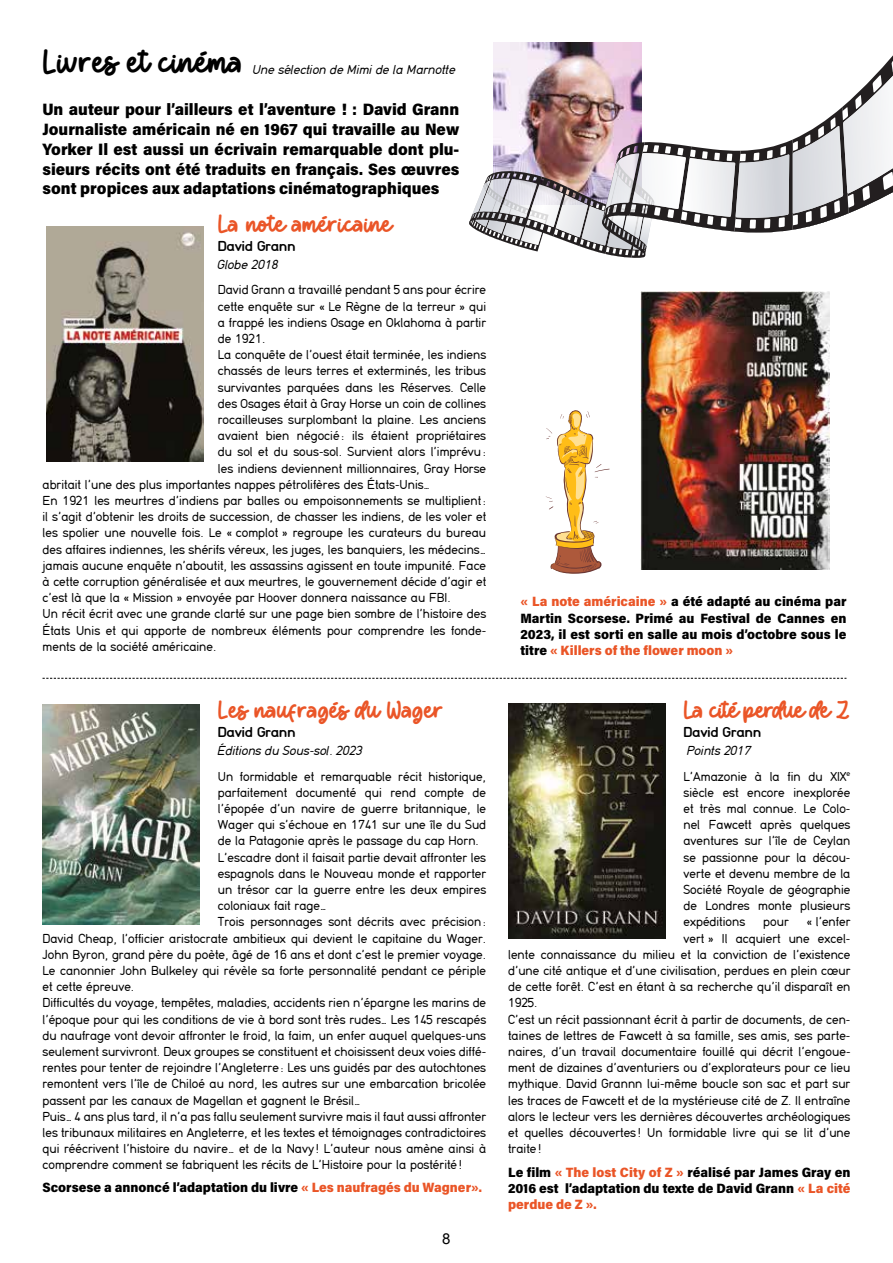
<style>
.page{position:relative;width:893px;height:1263px;background:#fff}
.page>*{position:absolute;margin:0;border:0;box-sizing:border-box;transform-origin:0 0}
.t1{font:18px "Sweet Brownie";color:#ea5527}
.t2{font:18px "Sweet Brownie";letter-spacing:-.05em;color:#ea5527}
.t3{font:900 16.5px/19.8px "Acumin Pro Semi Cond";color:#000;text-align:justify}
.t4{font:700 15px "Din B01";color:#000}
.t5{font:15px "Arial";color:#000}
.t6{font:13.5px/16.2px "Din B01";color:#000}
.t7{font:900 13.5px/16.2px "Acumin Pro Semi Cond";color:#000;text-align:justify}
.t8{font:italic 13.5px "Din B01";color:#000}
.s1{font-family:"Sweet Brownie";font-style:normal;font-size:24px}
.s2{color:#ea5527}
.s3{font-style:italic}
</style>
<div class="page">
<img style="left:46px;top:226px;width:157px;height:236px">
<img style="left:43px;top:704px;width:156px;height:221px">
<img style="left:508px;top:704px;width:157px;height:234px">
<img style="left:469px;top:42px;width:424px;height:216px">
<hr style="left:595px;top:469px;width:15px;height:3px;background:#6b3836">
<svg style="left:546px;top:410px;width:56px;height:164px"></svg>
<img style="left:641px;top:291px;width:188px;height:279px">
<svg style="left:43px;top:678px;width:803px;height:1px"></svg>
<p class="t8" style="left:43px;top:62px;width:415px"><span class="s1">Livres et cinéma</span> Une sélection de Mimi de la Marnotte</p>
<p class="t3" style="left:43px;top:99px;width:418px">Un auteur pour l’ailleurs et l’aventure ! : David Grann Journaliste américain né en 1967 qui travaille au New Yorker Il est aussi un écrivain remarquable dont plu&shy;sieurs récits ont été traduits en français. Ses œuvres sont propices aux adaptations cinématographiques</p>
<h1 class="t1" style="left:218px;top:210px;width:176px">La note américaine</h1>
<p class="t4" style="left:218px;top:238px;width:79px">David Grann</p>
<p class="t8" style="left:218px;top:257px;width:62px">Globe 2018</p>
<p class="t6" style="left:218px;top:282px;width:270px">David Grann a travaillé pendant 5 ans pour écrire</p>
<p class="t6" style="left:218px;top:298px;width:270px">cette enquête sur « Le Règne de la terreur » qui</p>
<p class="t6" style="left:218px;top:314px;width:270px">a frappé les indiens Osage en Oklahoma à partir</p>
<p class="t6" style="left:218px;top:331px;width:49px">de 1921.</p>
<p class="t6" style="left:218px;top:347px;width:270px">La conquête de l’ouest était terminée, les indiens</p>
<p class="t6" style="left:218px;top:363px;width:270px">chassés de leurs terres et exterminés, les tribus</p>
<p class="t6" style="left:218px;top:379px;width:270px">survivantes parquées dans les Réserves. Celle</p>
<p class="t6" style="left:218px;top:395px;width:270px">des Osages était à Gray Horse un coin de collines</p>
<p class="t6" style="left:218px;top:412px;width:270px">rocailleuses surplombant la plaine. Les anciens</p>
<p class="t6" style="left:218px;top:428px;width:270px">avaient bien négocié : ils étaient propriétaires</p>
<p class="t6" style="left:218px;top:444px;width:270px">du sol et du sous-sol. Survient alors l’imprévu:</p>
<p class="t6" style="left:218px;top:460px;width:270px">les indiens deviennent millionnaires, Gray Horse</p>
<p class="t6" style="left:43px;top:476px;width:389px">abritait l’une des plus importantes nappes pétrolifères des États-Unis…</p>
<p class="t6" style="left:43px;top:493px;width:445px">En 1921 les meurtres d’indiens par balles ou empoisonnements se multiplient:</p>
<p class="t6" style="left:43px;top:509px;width:445px">il s’agit d’obtenir les droits de succession, de chasser les indiens, de les voler et</p>
<p class="t6" style="left:43px;top:525px;width:445px">les spolier une nouvelle fois. Le « complot » regroupe les curateurs du bureau</p>
<p class="t6" style="left:43px;top:541px;width:445px">des affaires indiennes, les shérifs véreux, les juges, les banquiers, les médecins…</p>
<p class="t6" style="left:43px;top:557px;width:445px">jamais aucune enquête n’aboutit, les assassins agissent en toute impunité. Face</p>
<p class="t6" style="left:43px;top:574px;width:445px">à cette corruption généralisée et aux meurtres, le gouvernement décide d’agir et</p>
<p class="t6" style="left:43px;top:590px;width:410px">c’est là que la « Mission » envoyée par Hoover donnera naissance au FBI.</p>
<p class="t6" style="left:43px;top:606px;width:445px">Un récit écrit avec une grande clarté sur une page bien sombre de l’histoire des</p>
<p class="t6" style="left:43px;top:622px;width:445px">États Unis et qui apporte de nombreux éléments pour comprendre les fonde-</p>
<p class="t6" style="left:43px;top:638px;width:175px">ments de la société américaine.</p>
<h1 class="t1" style="left:218px;top:696px;width:227px">Les naufragés du Wager</h1>
<p class="t4" style="left:218px;top:724px;width:79px">David Grann</p>
<p class="t8" style="left:218px;top:744px;width:146px">Éditions du Sous-sol. 2023</p>
<p class="t6" style="left:218px;top:768px;width:270px">Un formidable et remarquable récit historique,</p>
<p class="t6" style="left:218px;top:784px;width:270px">parfaitement documenté qui rend compte de</p>
<p class="t6" style="left:218px;top:800px;width:270px">l’épopée d’un navire de guerre britannique, le</p>
<p class="t6" style="left:218px;top:817px;width:270px">Wager qui s’échoue en 1741 sur une île du Sud</p>
<p class="t6" style="left:218px;top:833px;width:262px">de la Patagonie après le passage du cap Horn.</p>
<p class="t6" style="left:218px;top:849px;width:270px">L’escadre dont il faisait partie devait affronter les</p>
<p class="t6" style="left:218px;top:865px;width:270px">espagnols dans le Nouveau monde et rapporter</p>
<p class="t6" style="left:218px;top:881px;width:270px">un trésor car la guerre entre les deux empires</p>
<p class="t6" style="left:218px;top:898px;width:110px">coloniaux fait rage…</p>
<p class="t6" style="left:218px;top:914px;width:270px">Trois personnages sont décrits avec précision:</p>
<p class="t6" style="left:43px;top:930px;width:445px">David Cheap, l’officier aristocrate ambitieux qui devient le capitaine du Wager.</p>
<p class="t6" style="left:43px;top:946px;width:445px">John Byron, grand père du poète, âgé de 16 ans et dont c’est le premier voyage.</p>
<p class="t6" style="left:43px;top:962px;width:445px">Le canonnier John Bulkeley qui révèle sa forte personnalité pendant ce périple</p>
<p class="t6" style="left:43px;top:979px;width:93px">et cette épreuve.</p>
<p class="t6" style="left:43px;top:995px;width:445px">Difficultés du voyage, tempêtes, maladies, accidents rien n’épargne les marins de</p>
<p class="t6" style="left:43px;top:1011px;width:445px">l’époque pour qui les conditions de vie à bord sont très rudes… Les 145 rescapés</p>
<p class="t6" style="left:43px;top:1027px;width:445px">du naufrage vont devoir affronter le froid, la faim, un enfer auquel quelques-uns</p>
<p class="t6" style="left:43px;top:1043px;width:445px">seulement survivront. Deux groupes se constituent et choisissent deux voies diffé-</p>
<p class="t6" style="left:43px;top:1060px;width:445px">rentes pour tenter de rejoindre l’Angleterre : Les uns guidés par des autochtones</p>
<p class="t6" style="left:43px;top:1076px;width:445px">remontent vers l’île de Chiloé au nord, les autres sur une embarcation bricolée</p>
<p class="t6" style="left:43px;top:1092px;width:319px">passent par les canaux de Magellan et gagnent le Brésil…</p>
<p class="t6" style="left:43px;top:1108px;width:445px">Puis… 4 ans plus tard, il n’a pas fallu seulement survivre mais il faut aussi affronter</p>
<p class="t6" style="left:43px;top:1124px;width:445px">les tribunaux militaires en Angleterre, et les textes et témoignages contradictoires</p>
<p class="t6" style="left:43px;top:1141px;width:445px">qui réécrivent l’histoire du navire… et de la Navy ! L’auteur nous amène ainsi à</p>
<p class="t6" style="left:43px;top:1157px;width:421px">comprendre comment se fabriquent les récits de L’Histoire pour la postérité !</p>
<p class="t7" style="left:43px;top:1178px;width:441px">Scorsese a annoncé l’adaptation du livre <span class="s2">« Les naufragés du Wagner».</span></p>
<p class="t5" style="left:442px;top:1229px;width:10px">8</p>
<p class="t7" style="left:520px;top:593px;width:327px"><span class="s2">« La note américaine »</span> a été adapté au cinéma par Martin Scorsese. Primé au Festival de Cannes en 2023, il est sorti en salle au mois d’octobre sous le titre <span class="s2">« Killers of the flower moon »</span></p>
<h1 class="t2" style="left:683px;top:696px;width:168px">La cité perdue de Z</h1>
<p class="t4" style="left:683px;top:724px;width:79px">David Grann</p>
<p class="t6" style="left:683px;top:738px;width:168px;line-height:25.2px"><span class="s3">Points 2017<br></span>L’Amazonie à la fin du XIX<sup>e</sup></p>
<p class="t6" style="left:683px;top:784px;width:168px;text-align:justify">siècle est encore inexplorée et très mal connue. Le Colo&shy;nel Fawcett après quelques aventures sur l’île de Ceylan se passionne pour la décou&shy;verte et devenu membre de la Société Royale de géographie de Londres monte plusieurs expéditions</p>
<p class="t6" style="left:763px;top:914px;width:27px">pour</p>
<p class="t6" style="left:807px;top:914px;width:45px">« l’enfer</p>
<p class="t6" style="left:683px;top:930px;width:168px">vert » Il acquiert une excel-</p>
<p class="t6" style="left:508px;top:946px;width:344px">lente connaissance du milieu et la conviction de l’existence</p>
<p class="t6" style="left:508px;top:962px;width:344px">d’une cité antique et d’une civilisation, perdues en plein cœur</p>
<p class="t6" style="left:508px;top:979px;width:344px">de cette forêt. C’est en étant à sa recherche qu’il disparaît en</p>
<p class="t6" style="left:508px;top:995px;width:31px">1925.</p>
<p class="t6" style="left:508px;top:1011px;width:344px">C’est un récit passionnant écrit à partir de documents, de cen-</p>
<p class="t6" style="left:508px;top:1027px;width:344px">taines de lettres de Fawcett à sa famille, ses amis, ses parte-</p>
<p class="t6" style="left:508px;top:1043px;width:344px">naires, d’un travail documentaire fouillé qui décrit l’engoue-</p>
<p class="t6" style="left:508px;top:1060px;width:344px">ment de dizaines d’aventuriers ou d’explorateurs pour ce lieu</p>
<p class="t6" style="left:508px;top:1076px;width:344px">mythique. David Grannn lui-même boucle son sac et part sur</p>
<p class="t6" style="left:508px;top:1092px;width:344px">les traces de Fawcett et de la mystérieuse cité de Z. Il entraîne</p>
<p class="t6" style="left:508px;top:1108px;width:344px">alors le lecteur vers les dernières découvertes archéologiques</p>
<p class="t6" style="left:508px;top:1124px;width:344px">et quelles découvertes ! Un formidable livre qui se lit d’une</p>
<p class="t6" style="left:508px;top:1141px;width:35px">traite !</p>
<p class="t7" style="left:508px;top:1163px;width:344px">Le film <span class="s2">« The lost City of Z »</span> réalisé par James Gray en 2016 est l’adaptation du texte de David Grann <span class="s2">« La cité perdue de Z ».</span></p>
</div>
